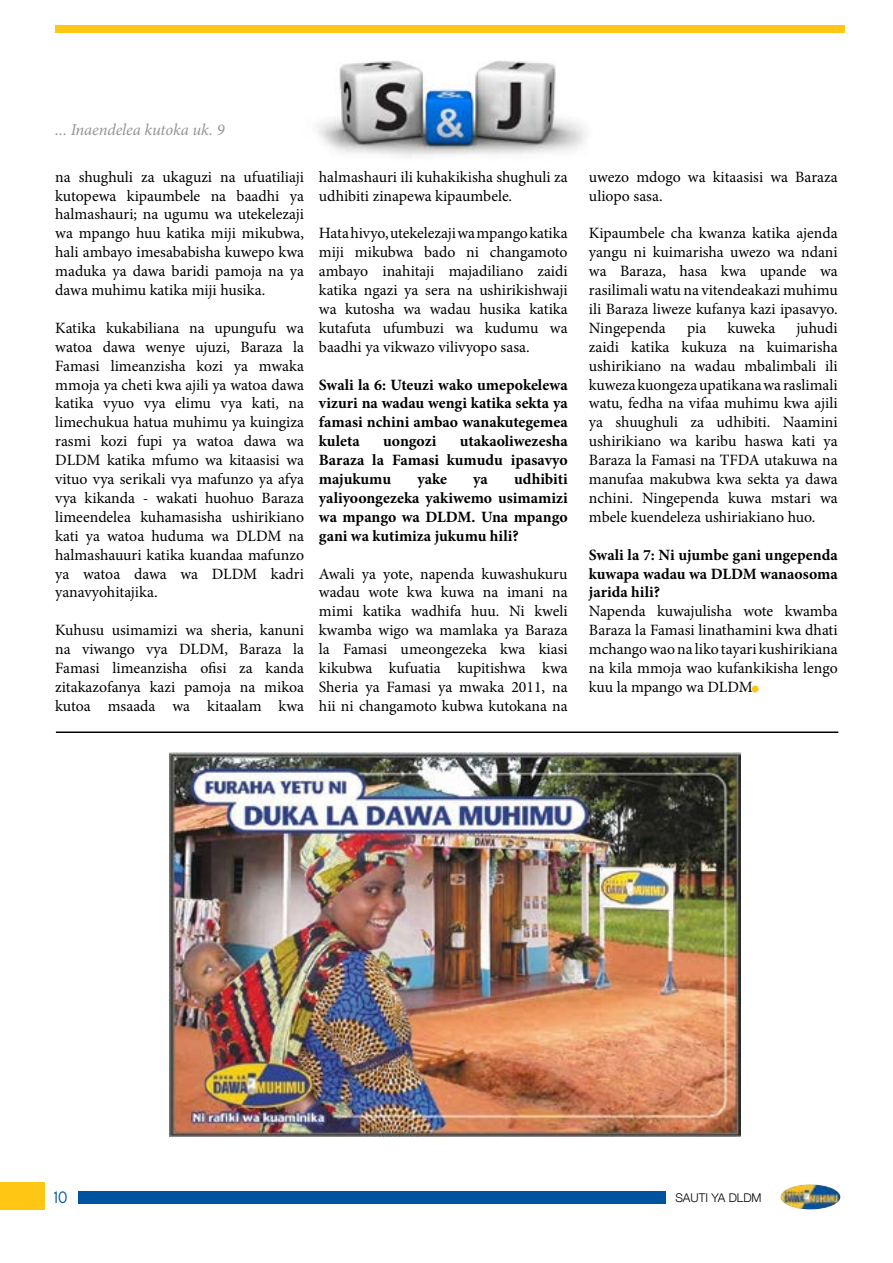
<style>
.page{position:relative;width:893px;height:1263px;background:#fff}
.page>*{position:absolute;margin:0;border:0;box-sizing:border-box;transform-origin:0 0}
.t1{font:18px "Kabel";color:#00539e}
.t2{font:italic 16.5px "Minion Pro";letter-spacing:-.005em;color:#939598}
.t3{font:15.75px/18.9px "Minion Pro";color:#000;text-align:justify}
.t4{font:700 15.75px/18.9px "Minion Pro";color:#000;text-align:justify}
.t5{font:300 12px "Helvetica Neue";color:#000}
</style>
<div class="page">
<img style="left:780px;top:1184px;width:60px;height:25px">
<div style="left:78px;top:1191px;width:588px;height:13px;background:#00539e"></div>
<div style="left:55px;top:25px;width:789px;height:8px;background:#ffc713"></div>
<div style="left:0;top:1182px;width:45px;height:27px;background:#ffc713"></div>
<img style="left:318px;top:60px;width:268px;height:98px">
<img style="left:169px;top:752px;width:572px;height:384px">
<hr style="left:56px;top:731px;width:782px;height:2px;background:#000">
<div style="left:752px;top:685px;width:7px;height:7px;background:#ffc713;border-radius:50%"></div>
<p class="t2" style="left:55px;top:119px;width:171px">... Inaendelea kutoka uk. 9</p>
<p class="t3" style="left:55px;top:167px;width:250px">na shughuli za ukaguzi na ufuatiliaji kutopewa kipaumbele na baadhi ya halmashauri; na ugumu wa utekelezaji wa mpango huu katika miji mikubwa, hali ambayo imesababisha kuwepo kwa maduka ya dawa baridi pamoja na ya dawa muhimu katika miji husika.</p>
<p class="t3" style="left:55px;top:318px;width:250px">Katika kukabiliana na upungufu wa watoa dawa wenye ujuzi, Baraza la Famasi limeanzisha kozi ya mwaka mmoja ya cheti kwa ajili ya watoa dawa katika vyuo vya elimu vya kati, na limechukua hatua muhimu ya kuingiza rasmi kozi fupi ya watoa dawa wa DLDM katika mfumo wa kitaasisi wa vituo vya serikali vya mafunzo ya afya vya kikanda - wakati huohuo Baraza limeendelea kuhamasisha ushirikiano kati ya watoa huduma wa DLDM na halmashauuri katika kuandaa mafunzo ya watoa dawa wa DLDM kadri yanavyohitajika.</p>
<p class="t3" style="left:55px;top:621px;width:250px">Kuhusu usimamizi wa sheria, kanuni na viwango vya DLDM, Baraza la Famasi limeanzisha ofisi za kanda zitakazofanya kazi pamoja na mikoa kutoa msaada wa kitaalam kwa</p>
<p class="t3" style="left:319px;top:167px;width:250px">halmashauri ili kuhakikisha shughuli za udhibiti zinapewa kipaumbele.</p>
<p class="t3" style="left:319px;top:224px;width:250px">Hata hivyo, utekelezaji wa mpango katika miji mikubwa bado ni changamoto ambayo inahitaji majadiliano zaidi katika ngazi ya sera na ushirikishwaji wa kutosha wa wadau husika katika kutafuta ufumbuzi wa kudumu wa baadhi ya vikwazo vilivyopo sasa.</p>
<p class="t4" style="left:319px;top:375px;width:250px">Swali la 6: Uteuzi wako umepokelewa vizuri na wadau wengi katika sekta ya famasi nchini ambao wanakutegemea kuleta</p>
<p class="t4" style="left:319px;top:432px;width:250px;text-indent:141px">utakaoliwezesha Baraza la Famasi kumudu ipasavyo majukumu</p>
<p class="t4" style="left:383px;top:432px;width:55px">uongozi</p>
<p class="t4" style="left:319px;top:469px;width:250px;text-indent:195px">udhibiti yaliyoongezeka yakiwemo usimamizi wa mpango wa DLDM. Una mpango gani wa kutimiza jukumu hili?</p>
<p class="t3" style="left:319px;top:564px;width:250px">Awali ya yote, napenda kuwashukuru wadau wote kwa kuwa na imani na mimi katika wadhifa huu. Ni kweli kwamba wigo wa mamlaka ya Baraza la Famasi umeongezeka kwa kiasi kikubwa kufuatia kupitishwa kwa Sheria ya Famasi ya mwaka 2011, na hii ni changamoto kubwa kutokana na</p>
<p class="t4" style="left:417px;top:469px;width:31px">yake</p>
<p class="t4" style="left:473px;top:469px;width:16px">ya</p>
<p class="t3" style="left:589px;top:167px;width:250px">uwezo mdogo wa kitaasisi wa Baraza uliopo sasa.</p>
<p class="t3" style="left:589px;top:224px;width:250px">Kipaumbele cha kwanza katika ajenda yangu ni kuimarisha uwezo wa ndani wa Baraza, hasa kwa upande wa rasilimali watu na vitendeakazi muhimu ili Baraza liweze kufanya kazi ipasavyo.<br>Ningependa</p>
<p class="t3" style="left:589px;top:318px;width:250px;text-indent:207px">juhudi zaidi katika kukuza na kuimarisha ushirikiano na wadau mbalimbali ili kuweza kuongeza upatikana wa raslimali watu, fedha na vifaa muhimu kwa ajili ya shuughuli za udhibiti. Naamini ushirikiano wa karibu haswa kati ya Baraza la Famasi na TFDA utakuwa na manufaa makubwa kwa sekta ya dawa nchini. Ningependa kuwa mstari wa mbele kuendeleza ushiriakiano huo.</p>
<p class="t4" style="left:589px;top:545px;width:250px">Swali la 7: Ni ujumbe gani ungependa kuwapa wadau wa DLDM wanaosoma jarida hili?</p>
<p class="t3" style="left:589px;top:602px;width:250px">Napenda kuwajulisha wote kwamba Baraza la Famasi linathamini kwa dhati mchango wao na liko tayari kushirikiana na kila mmoja wao kufankikisha lengo kuu la mpango wa DLDM.</p>
<p class="t3" style="left:687px;top:318px;width:21px">pia</p>
<p class="t3" style="left:727px;top:318px;width:49px">kuweka</p>
<p class="t1" style="left:54px;top:1186px;width:15px">10</p>
<p class="t5" style="left:675px;top:1188px;width:88px">SAUTI YA DLDM</p>
</div>
